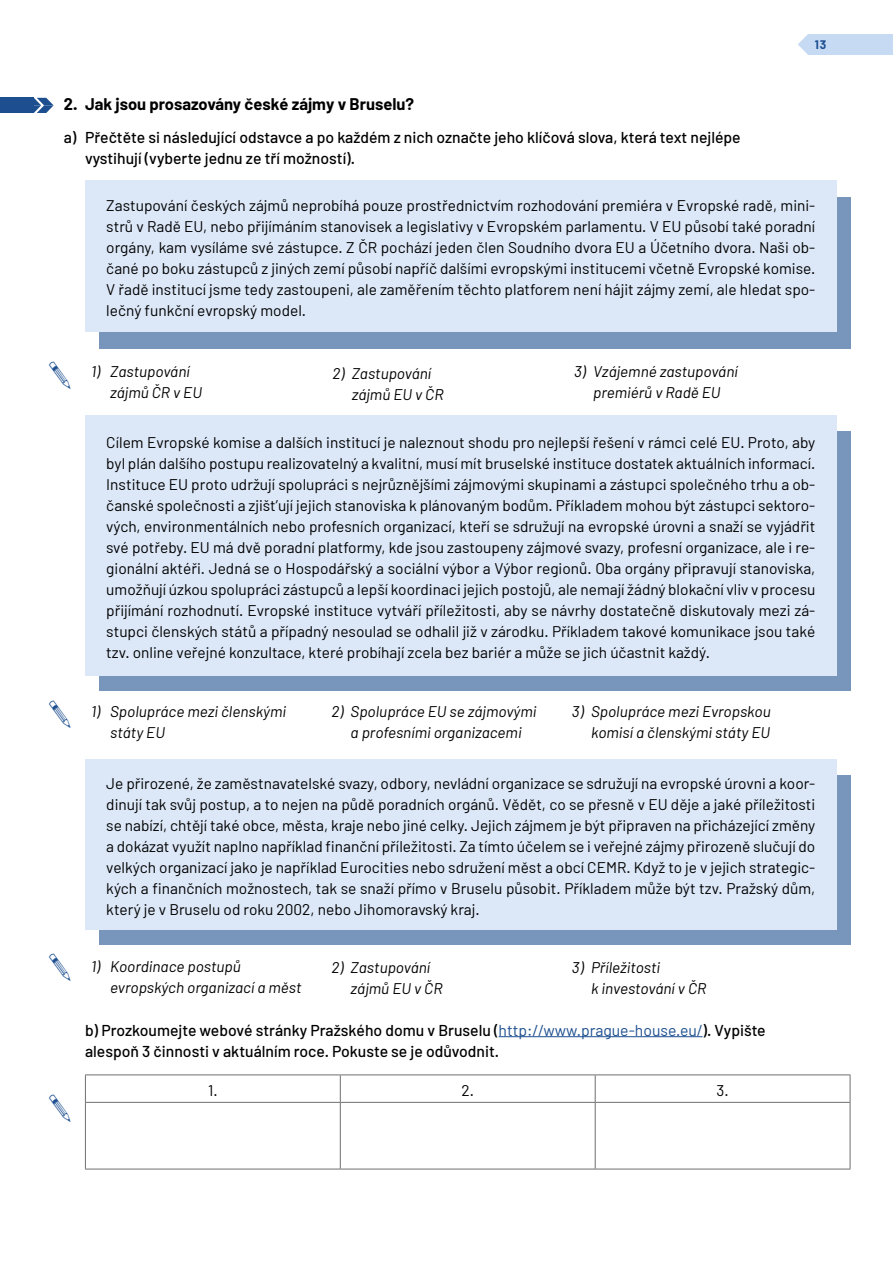
<style>
.page{position:relative;width:893px;height:1263px;background:#fff}
.page>*{position:absolute;margin:0;border:0;box-sizing:border-box;transform-origin:0 0}
.t1{font:700 16.5px "Barlow";color:#000}
.t2{font:500 15.75px/21px "Barlow";color:#000}
.t3{font:15.45px/21px "Barlow";color:#000;text-align:justify}
.t4{font:italic 15.45px/21px "Barlow";color:#000}
.t5{font:700 12.15px "Barlow";color:#1d4f90}
.s1{font-weight:400;color:#1d4f90}
</style>
<div class="page">
<div style="left:808px;top:34px;width:85px;height:21px;background:#c7daf4"></div>
<svg style="left:798px;top:34px;width:10px;height:21px"></svg>
<hr style="left:499px;top:1036px;width:204px;height:1px;background:#1d4f90">
<div style="left:99px;top:197px;width:751px;height:152px;background:#7895bc"></div>
<div style="left:85px;top:180px;width:752px;height:152px;background:#dce8f8"></div>
<div style="left:99px;top:431px;width:751px;height:260px;background:#7895bc"></div>
<div style="left:85px;top:415px;width:752px;height:261px;background:#dce8f8"></div>
<div style="left:99px;top:775px;width:751px;height:170px;background:#7895bc"></div>
<div style="left:85px;top:759px;width:752px;height:171px;background:#dce8f8"></div>
<hr style="left:85px;top:1074px;width:255px;height:1px;background:#706f6f">
<svg style="left:85px;top:1075px;width:1px;height:27px"></svg>
<hr style="left:340px;top:1074px;width:255px;height:1px;background:#706f6f">
<svg style="left:340px;top:1075px;width:1px;height:27px"></svg>
<hr style="left:595px;top:1074px;width:255px;height:1px;background:#706f6f">
<svg style="left:595px;top:1075px;width:1px;height:27px"></svg>
<svg style="left:850px;top:1075px;width:1px;height:27px"></svg>
<hr style="left:85px;top:1102px;width:255px;height:1px;background:#706f6f">
<hr style="left:85px;top:1103px;width:1px;height:66px;background:#706f6f">
<hr style="left:340px;top:1102px;width:255px;height:1px;background:#706f6f">
<hr style="left:340px;top:1103px;width:1px;height:66px;background:#706f6f">
<hr style="left:595px;top:1102px;width:255px;height:1px;background:#706f6f">
<hr style="left:595px;top:1103px;width:1px;height:66px;background:#706f6f">
<hr style="left:850px;top:1103px;width:1px;height:66px;background:#706f6f">
<hr style="left:85px;top:1169px;width:255px;height:1px;background:#706f6f">
<hr style="left:340px;top:1169px;width:255px;height:1px;background:#706f6f">
<hr style="left:595px;top:1169px;width:255px;height:1px;background:#706f6f">
<div style="left:0;top:98px;width:34px;height:15px;background:#1d4f90"></div>
<svg style="left:34px;top:98px;width:20px;height:15px"></svg>
<p class="t5" style="left:815px;top:37px;width:13px">13</p>
<p class="t1" style="left:64px;top:94px;width:352px">2. Jak jsou prosazovány české zájmy v Bruselu?</p>
<p class="t2" style="left:85px;top:127px;width:657px;text-indent:-21px">a) Přečtěte si následující odstavce a po každém z nich označte jeho klíčová slova, která text nejlépe vystihují (vyberte jednu ze tří možností).</p>
<p class="t3" style="left:106px;top:195px;width:711px">Zastupování českých zájmů neprobíhá pouze prostřednictvím rozhodování premiéra v Evropské radě, mini&shy;strů v Radě EU, nebo přijímáním stanovisek a legislativy v Evropském parlamentu. V EU působí také poradní orgány, kam vysíláme své zástupce. Z ČR pochází jeden člen Soudního dvora EU a Účetního dvora. Naši ob&shy;čané po boku zástupců z jiných zemí působí napříč dalšími evropskými institucemi včetně Evropské komise.<br>V řadě institucí jsme tedy zastoupeni, ale zaměřením těchto platforem není hájit zájmy zemí, ale hledat spo&shy;lečný funkční evropský model.</p>
<p class="t4" style="left:110px;top:361px;width:93px;text-indent:-19px">1) Zastupování zájmů ČR v EU</p>
<p class="t4" style="left:352px;top:362px;width:93px;text-indent:-19px">2) Zastupování zájmů EU v ČR</p>
<p class="t4" style="left:574px;top:361px;width:165px;text-align:center">3) Vzájemné zastupování premiérů v Radě EU</p>
<p class="t3" style="left:106px;top:432px;width:711px">Cílem Evropské komise a dalších institucí je naleznout shodu pro nejlepší řešení v rámci celé EU. Proto, aby byl plán dalšího postupu realizovatelný a kvalitní, musí mít bruselské instituce dostatek aktuálních informací.<br>Instituce EU proto udržují spolupráci s nejrůznějšími zájmovými skupinami a zástupci společného trhu a ob&shy;čanské společnosti a zjišt’ují jejich stanoviska k plánovaným bodům. Příkladem mohou být zástupci sektoro&shy;vých, environmentálních nebo profesních organizací, kteří se sdružují na evropské úrovni a snaží se vyjádřit své potřeby. EU má dvě poradní platformy, kde jsou zastoupeny zájmové svazy, profesní organizace, ale i re&shy;gionální aktéři. Jedná se o Hospodářský a sociální výbor a Výbor regionů. Oba orgány připravují stanoviska, umožňují úzkou spolupráci zástupců a lepší koordinaci jejich postojů, ale nemají žádný blokační vliv v procesu přijímání rozhodnutí. Evropské instituce vytváří příležitosti, aby se návrhy dostatečně diskutovaly mezi zá&shy;stupci členských států a případný nesoulad se odhalil již v zárodku. Příkladem takové komunikace jsou také tzv. online veřejné konzultace, které probíhají zcela bez bariér a může se jich účastnit každý.</p>
<p class="t4" style="left:110px;top:700px;width:177px;text-indent:-19px">1) Spolupráce mezi členskými státy EU</p>
<p class="t4" style="left:331px;top:700px;width:206px;text-align:center">2) Spolupráce EU se zájmovými a profesními organizacemi</p>
<p class="t4" style="left:572px;top:700px;width:200px;text-align:right">3) Spolupráce mezi Evropskou komisí a členskými státy EU</p>
<p class="t3" style="left:106px;top:773px;width:711px">Je přirozené, že zaměstnavatelské svazy, odbory, nevládní organizace se sdružují na evropské úrovni a koor&shy;dinují tak svůj postup, a to nejen na půdě poradních orgánů. Vědět, co se přesně v EU děje a jaké příležitosti se nabízí, chtějí také obce, města, kraje nebo jiné celky. Jejich zájmem je být připraven na přicházející změny a dokázat využít naplno například finanční příležitosti. Za tímto účelem se i veřejné zájmy přirozeně slučují do velkých organizací jako je například Eurocities nebo sdružení měst a obcí CEMR. Když to je v jejich strategic&shy;kých a finančních možnostech, tak se snaží přímo v Bruselu působit. Příkladem může být tzv. Pražský dům, který je v Bruselu od roku 2002, nebo Jihomoravský kraj.</p>
<p class="t4" style="left:110px;top:956px;width:193px;text-indent:-19px">1) Koordinace postupů evropských organizací a měst</p>
<p class="t4" style="left:351px;top:956px;width:93px;text-indent:-19px">2) Zastupování zájmů EU v ČR</p>
<p class="t4" style="left:591px;top:956px;width:117px;text-indent:-19px">3) Příležitosti<br>k investování v ČR</p>
<p class="t2" style="left:85px;top:1019px;width:682px">b) Prozkoumejte webové stránky Pražského domu v Bruselu (<span class="s1">http://www.prague-house.eu/</span>). Vypište alespoň 3 činnosti v aktuálním roce. Pokuste se je odůvodnit.</p>
<p class="t3" style="left:208px;top:1080px;width:11px">1.</p>
<p class="t3" style="left:461px;top:1080px;width:14px">2.</p>
<p class="t3" style="left:716px;top:1080px;width:14px">3.</p>
</div>
